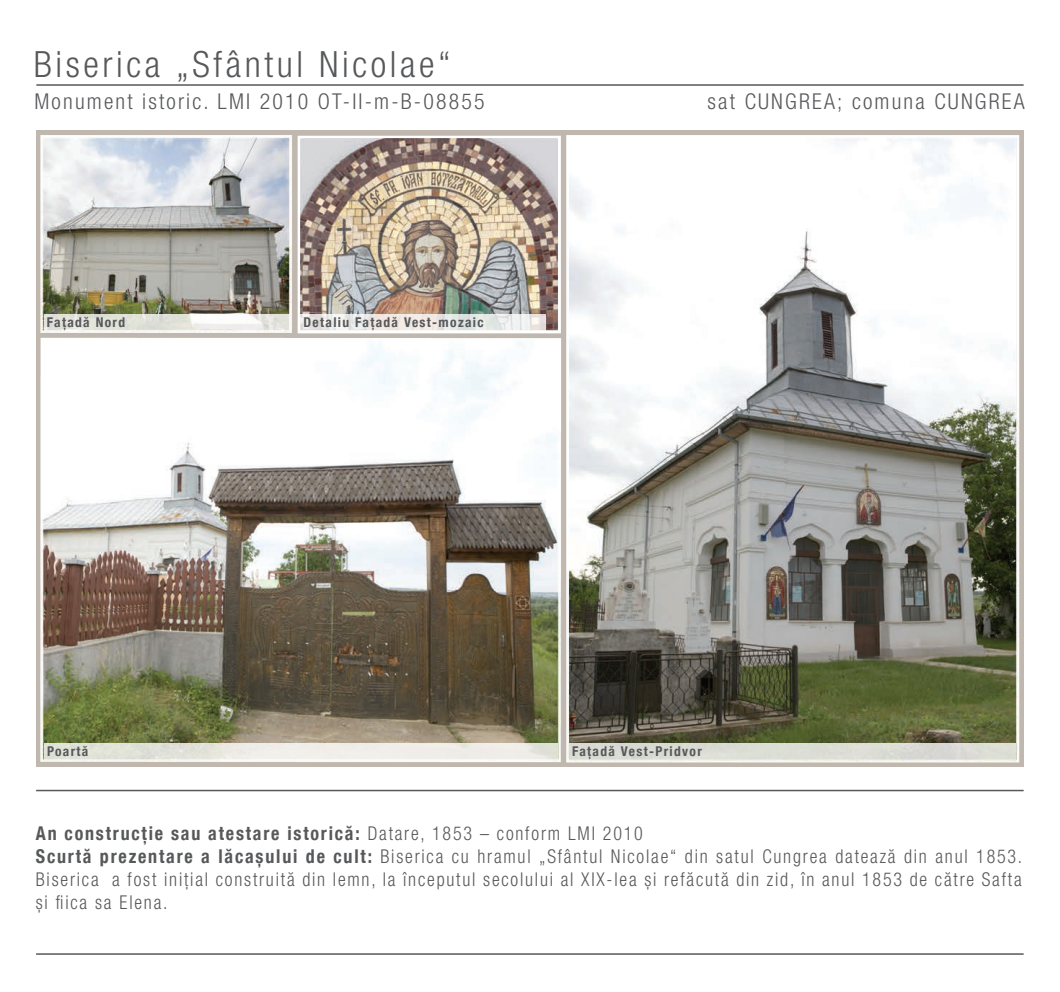
<style>
.page{position:relative;width:1060px;height:992px;background:#fff}
.page>*{position:absolute;margin:0;border:0;box-sizing:border-box;transform-origin:0 0}
.t1{font:300 condensed 36.15px "Helvetica Neue LT Com";letter-spacing:.1em;color:#57585a}
.t2{font:300 condensed 21.9px "Helvetica Neue LT Com";letter-spacing:.1em;color:#57585a}
.t3{font:300 condensed 19.05px/22.8px "Helvetica Neue LT Com";letter-spacing:.1em;color:#57585a;scale:.95 1}
.t4{font:700 condensed 13.5px "Helvetica Neue LT Com";letter-spacing:.1em;color:#57585a}
.s1{font-weight:700}
</style>
<div class="page">
<img style="left:36px;top:84px;width:988px;height:708px">
<svg style="left:44px;top:314px;width:245px;height:17px;fill:#e3e4db"></svg>
<svg style="left:300px;top:314px;width:246px;height:17px"></svg>
<svg style="left:44px;top:743px;width:514px;height:17px;fill:#efece8"></svg>
<div style="left:569px;top:743px;width:446px;height:17px;background:#dbdcd4"></div>
<hr style="left:36px;top:953px;width:988px;height:2px;background:#57585a">
<h1 class="t1" style="left:34px;top:43px;width:419px">Biserica „Sfântul Nicolae“</h1>
<p class="t2" style="left:34px;top:89px;width:452px">Monument istoric. LMI 2010 OT-II-m-B-08855</p>
<p class="t2" style="left:708px;top:89px;width:319px">sat CUNGREA; comuna CUNGREA</p>
<p class="t4" style="left:47px;top:314px;width:80px">Fațadă Nord</p>
<p class="t4" style="left:303px;top:314px;width:182px">Detaliu Fațadă Vest-mozaic</p>
<p class="t4" style="left:47px;top:743px;width:43px">Poartă</p>
<p class="t4" style="left:572px;top:743px;width:131px">Fațadă Vest-Pridvor</p>
<p class="t3" style="left:36px;top:822px;width:1040px"><span class="s1">An construcție sau atestare istorică:</span> Datare, 1853 – conform LMI 2010<br><span class="s1">Scurtă prezentare a lăcașului de cult:</span> Biserica cu hramul „Sfântul Nicolae“ din satul Cungrea datează din anul 1853.<br>Biserica a fost inițial construită din lemn, la începutul secolului al XIX-lea și refăcută din zid, în anul 1853 de către Safta și fiica sa Elena.</p>
</div>
